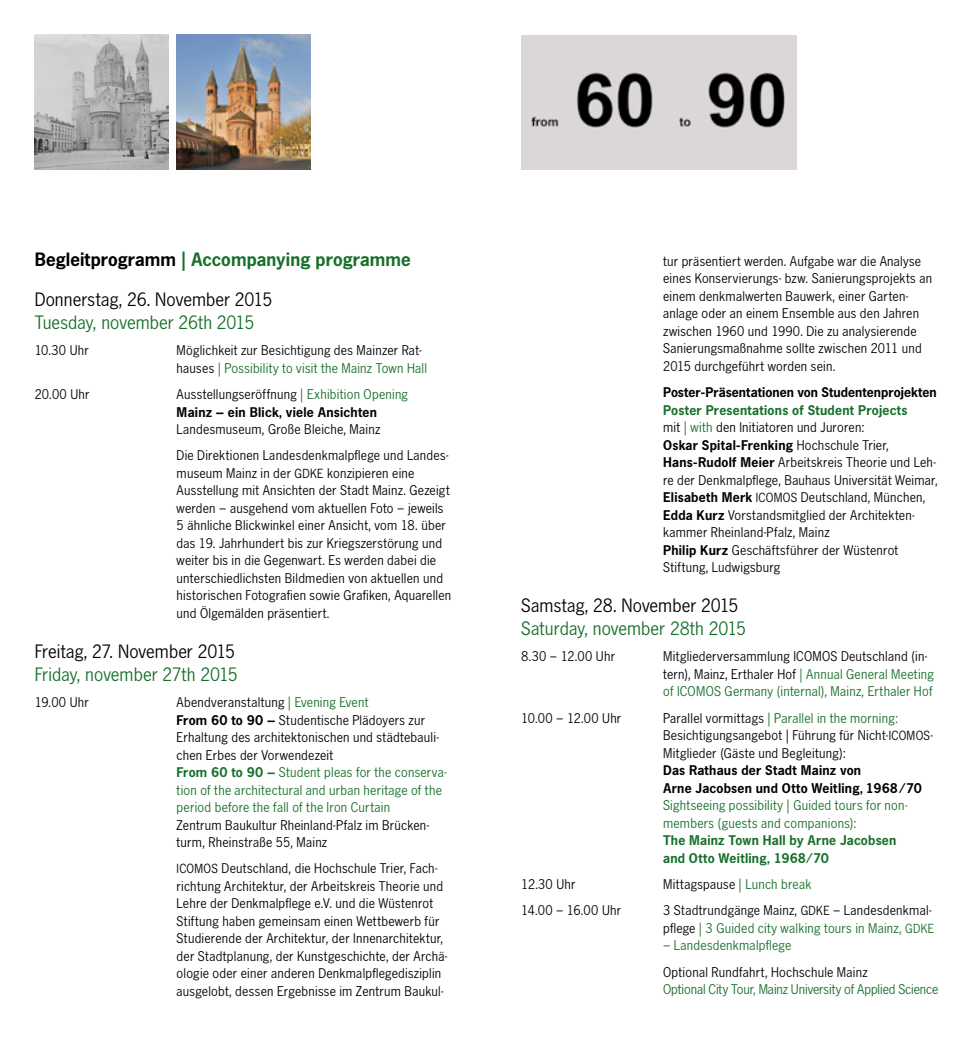
<style>
.page{position:relative;width:973px;height:1042px;background:#fff}
.page>*{position:absolute;margin:0;border:0;box-sizing:border-box;transform-origin:0 0}
.t1{font:19.25px/40.2px "News Gothic BQ";letter-spacing:.005em;color:#000}
.t2{font:19.25px "News Gothic BQ";letter-spacing:.005em;color:#176f2a}
.t3{font:14px/17.5px "News Gothic BQ";letter-spacing:.015em;color:#000}
.t4{font:14px/17.5px "News Gothic BQ";letter-spacing:.015em;color:#176f2a}
.t5{font:700 14px/17.5px "News Gothic BQ";letter-spacing:.01em;color:#000}
.t6{font:700 14px/17.5px "News Gothic BQ";letter-spacing:.015em;color:#176f2a}
.t7{font:14px "News Gothic BQ";letter-spacing:-.005em;color:#176f2a}
.s1{font-weight:700}
.s2{font-weight:700;color:#176f2a}
.s3{color:#176f2a}
.s4{font-weight:400}
.s5{font-weight:400;color:#176f2a}
.s6{font-size:13.12px}
.s7{color:#000}
.s8{font-weight:700;color:#000}
.s9{font-size:13.12px;color:#176f2a}
</style>
<div class="page">
<img style="left:35px;top:35px;width:133px;height:135px">
<img style="left:176px;top:35px;width:134px;height:135px">
<img style="left:521px;top:36px;width:275px;height:134px">
<h1 class="t1" style="left:35px;top:240px;width:377px"><span class="s1">Begleitprogramm</span> <span class="s2">| Accompanying programme<br></span>Donnerstag, 26. November 2015</h1>
<h1 class="t2" style="left:35px;top:312px;width:221px">Tuesday, november 26th 2015</h1>
<p class="t3" style="left:35px;top:342px;width:56px">10.30 Uhr</p>
<p class="t3" style="left:176px;top:342px;width:252px">Möglichkeit zur Besichtigung des Mainzer Rat&shy;hauses <span class="s3">| Possibility to visit the Mainz Town Hall</span></p>
<p class="t3" style="left:35px;top:386px;width:56px">20.00 Uhr</p>
<p class="t5" style="left:176px;top:386px;width:233px"><span class="s4">Ausstellungseröffnung</span> <span class="s5">| Exhibition Opening<br></span>Mainz – ein Blick, viele Ansichten</p>
<p class="t3" style="left:176px;top:416px;width:272px;line-height:26.2px">Landesmuseum, Große Bleiche, Mainz<br>Die Direktionen Landesdenkmalpflege und Landes-</p>
<p class="t3" style="left:176px;top:465px;width:276px">museum Mainz in der <span class="s6">GDKE</span> konzipieren eine Ausstellung mit Ansichten der Stadt Mainz. Gezeigt werden – ausgehend vom aktuellen Foto – jeweils 5 ähnliche Blickwinkel einer Ansicht, vom 18. über das 19. Jahrhundert bis zur Kriegszerstörung und weiter bis in die Gegenwart. Es werden dabei die unterschiedlichsten Bildmedien von aktuellen und historischen Fotografien sowie Grafiken, Aquarellen und Ölgemälden präsentiert.</p>
<h1 class="t1" style="left:35px;top:632px;width:202px">Freitag, 27. November 2015</h1>
<h1 class="t2" style="left:35px;top:664px;width:205px">Friday, november 27th 2015</h1>
<p class="t3" style="left:35px;top:694px;width:56px">19.00 Uhr</p>
<p class="t4" style="left:176px;top:694px;width:272px"><span class="s7">Abendveranstaltung</span> | Evening Event<br><span class="s8">From 60 to 90 –</span> <span class="s7">Studentische Plädoyers zur Erhaltung des architektonischen und städtebauli&shy;chen Erbes der Vorwendezeit<br></span><span class="s1">From 60 to 90 –</span> Student pleas for the conserva&shy;tion of the architectural and urban heritage of the period before the fall of the Iron Curtain</p>
<p class="t3" style="left:176px;top:816px;width:254px">Zentrum Baukultur Rheinland-Pfalz im Brücken&shy;turm, Rheinstraße 55, Mainz</p>
<p class="t3" style="left:176px;top:860px;width:271px"><span class="s6">ICOMOS</span> Deutschland, die Hochschule Trier, Fach&shy;richtung Architektur, der Arbeitskreis Theorie und Lehre der Denkmalpflege e.V. und die Wüstenrot Stiftung haben gemeinsam einen Wettbewerb für Studierende der Architektur, der Innenarchitektur, der Stadtplanung, der Kunstgeschichte, der Archä&shy;ologie oder einer anderen Denkmalpflegedisziplin ausgelobt, dessen Ergebnisse im Zentrum Baukul-</p>
<p class="t3" style="left:663px;top:253px;width:270px">tur präsentiert werden. Aufgabe war die Analyse eines Konservierungs- bzw. Sanierungsprojekts an einem denkmalwerten Bauwerk, einer Garten&shy;anlage oder an einem Ensemble aus den Jahren zwischen 1960 und 1990. Die zu analysierende Sanierungsmaßnahme sollte zwischen 2011 und 2015 durchgeführt worden sein.</p>
<p class="t5" style="left:663px;top:384px;width:275px">Poster-Präsentationen von Studentenprojekten</p>
<p class="t3" style="left:663px;top:401px;width:276px"><span class="s2">Poster Presentations of Student Projects<br></span>mit <span class="s3">| with</span> den Initiatoren und Juroren:<br><span class="s1">Oskar Spital-Frenking</span> Hochschule Trier, <span class="s1">Hans-Rudolf Meier</span> Arbeitskreis Theorie und Leh&shy;re der Denkmalpflege, Bauhaus Universität Weimar, <span class="s1">Elisabeth Merk</span> <span class="s6">ICOMOS</span> Deutschland, München, <span class="s1">Edda Kurz</span> Vorstandsmitglied der Architekten&shy;kammer Rheinland-Pfalz, Mainz<br><span class="s1">Philip Kurz</span> Geschäftsführer der Wüstenrot Stiftung, Ludwigsburg</p>
<h1 class="t1" style="left:521px;top:586px;width:219px">Samstag, 28. November 2015</h1>
<h1 class="t2" style="left:521px;top:618px;width:226px">Saturday, november 28th 2015</h1>
<p class="t3" style="left:521px;top:648px;width:95px">8.30 – 12.00 Uhr</p>
<p class="t3" style="left:663px;top:648px;width:272px">Mitgliederversammlung ICOMOS Deutschland (in&shy;tern), Mainz, Erthaler Hof <span class="s3">| Annual General Meeting of ICOMOS Germany (internal), Mainz, Erthaler Hof</span></p>
<p class="t3" style="left:521px;top:709px;width:102px">10.00 – 12.00 Uhr</p>
<p class="t3" style="left:663px;top:709px;width:271px">Parallel vormittags <span class="s3">| Parallel in the morning:<br></span>Besichtigungsangebot | Führung für Nicht-<span class="s6">ICOMOS</span>-<br>Mitglieder (Gäste und Begleitung):</p>
<p class="t5" style="left:663px;top:762px;width:260px">Das Rathaus der Stadt Mainz von<br>Arne Jacobsen und Otto Weitling, 1968/70</p>
<p class="t4" style="left:663px;top:797px;width:246px">Sightseeing possibility | Guided tours for non&shy;members (guests and companions):</p>
<p class="t6" style="left:663px;top:832px;width:235px">The Mainz Town Hall by Arne Jacobsen and Otto Weitling, 1968/70</p>
<p class="t3" style="left:521px;top:876px;width:56px">12.30 Uhr</p>
<p class="t3" style="left:663px;top:876px;width:150px">Mittagspause <span class="s3">| Lunch break</span></p>
<p class="t3" style="left:521px;top:902px;width:101px">14.00 – 16.00 Uhr</p>
<p class="t3" style="left:663px;top:902px;width:272px">3 Stadtrundgänge Mainz, <span class="s6">GDKE</span> – Landesdenkmal&shy;pflege <span class="s3">| 3 Guided city walking tours in Mainz,</span> <span class="s9">GDKE</span></p>
<p class="t4" style="left:663px;top:937px;width:130px">– Landesdenkmalpflege</p>
<p class="t3" style="left:663px;top:963px;width:206px">Optional Rundfahrt, Hochschule Mainz</p>
<p class="t7" style="left:663px;top:981px;width:276px">Optional City Tour, Mainz University of Applied Science</p>
</div>
